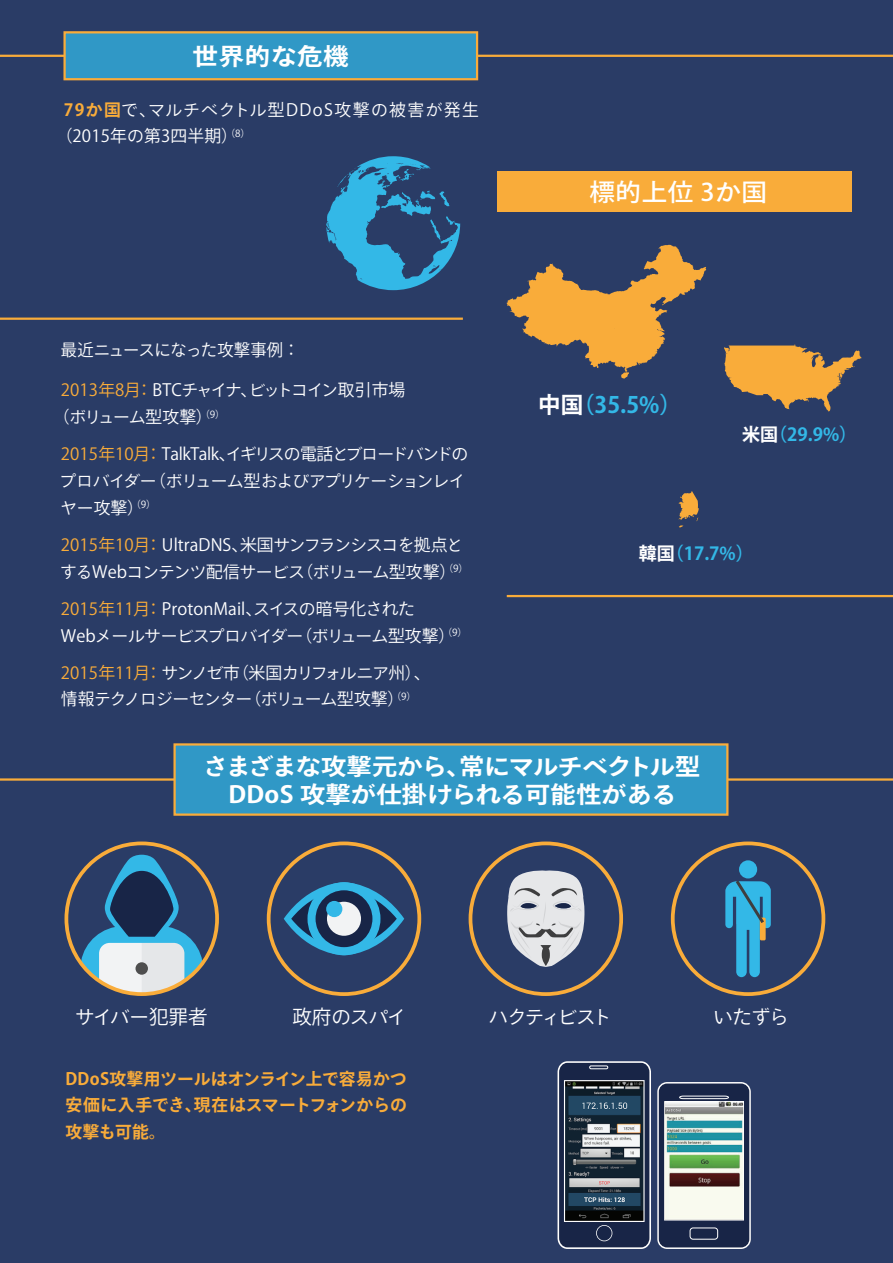
<style>
.page{position:relative;width:893px;height:1263px;background:#fff}
.page>*{position:absolute;margin:0;border:0;box-sizing:border-box;transform-origin:0 0}
.t1{font:500 24.15px "Ryo Gothic Plus N";letter-spacing:.025em;color:#fff;scale:1.05 1}
.t2{font:700 23.4px "Ryo Gothic Plus N";letter-spacing:.025em;color:#fff;scale:1.09 1}
.t3{font:700 23.25px/28.2px "Ryo Gothic Plus N";color:#fff;scale:1.09 1}
.t4{font:700 23.25px "Ryo Gothic Plus N";letter-spacing:-.03em;color:#fff;scale:1.09 1}
.t5{font:700 22.5px "Ryo Gothic Plus N";color:#33b8e7}
.t6{font:700 22.5px "Ryo Gothic Plus N";color:#fff}
.t7{font:19.5px "Ryo Gothic Plus N";letter-spacing:-.05em;color:#fff}
.t8{font:19.5px "Ryo Gothic Plus N";letter-spacing:-.12em;color:#fff}
.t9{font:19.5px "Ryo Gothic Plus N";color:#fff}
.t10{font:700 18px "Ryo Gothic Plus N";color:#33b8e7}
.t11{font:700 18px "Ryo Gothic Plus N";color:#fff}
.t12{font:16.8px "Ryo Gothic Plus N";letter-spacing:-.025em;color:#fff}
.t13{font:700 16.8px/26.7px "Ryo Gothic Plus N";letter-spacing:.005em;color:#f9ac3a;text-align:right}
.t14{font:16.8px "Ryo Gothic Plus N";letter-spacing:-.065em;color:#fff}
.t15{font:16.8px "Ryo Gothic Plus N";letter-spacing:.005em;color:#f9ac3a}
.t16{font:16.8px "Ryo Gothic Plus N";letter-spacing:-.045em;color:#fff}
.t17{font:16.8px "Ryo Gothic Plus N";letter-spacing:.005em;color:#fff}
.t18{font:16.8px "Ryo Gothic Plus N";letter-spacing:.085em;color:#fff}
.t19{font:16.8px "Ryo Gothic Plus N";letter-spacing:-.06em;color:#fff}
.t20{font:16.8px "Ryo Gothic Plus N";letter-spacing:-.055em;color:#fff}
.t21{font:16.8px "Ryo Gothic Plus N";letter-spacing:.01em;color:#fff}
.t22{font:9.75px "Ryo Gothic Plus N";color:#fff}
.s1{font-weight:400;color:#fff}
.s2{font-size:16.8px}
.s3{color:#f9ac3a}
</style>
<div class="page">
<div style="left:0;top:66px;width:893px;height:803px;background:#2a3c66"></div>
<div style="left:0;top:803px;width:893px;height:460px;background:#2a3c66"></div>
<div style="left:0;top:0;width:893px;height:66px;background:#2a3c66"></div>
<div style="left:497px;top:171px;width:355px;height:40px;background:#f9ac3a"></div>
<div style="left:175px;top:744px;width:552px;height:71px;background:#3098c6"></div>
<div style="left:65px;top:32px;width:412px;height:47px;background:#3098c6"></div>
<hr style="left:477px;top:55px;width:416px;height:2px;background:#f9ac3a">
<hr style="left:0;top:55px;width:65px;height:2px;background:#f9ac3a">
<div style="left:63px;top:31px;width:415px;height:49px;border:2px solid #f9ac3a"></div>
<hr style="left:0;top:318px;width:463px;height:2px;background:#f9ac3a">
<hr style="left:507px;top:595px;width:386px;height:2px;background:#f9ac3a">
<svg style="left:326px;top:156px;width:134px;height:134px"></svg>
<svg style="left:724px;top:344px;width:137px;height:67px"></svg>
<svg style="left:506px;top:245px;width:200px;height:134px"></svg>
<svg style="left:678px;top:491px;width:21px;height:37px"></svg>
<div style="left:173px;top:743px;width:555px;height:73px;border:2px solid #f9ac3a"></div>
<hr style="left:0;top:778px;width:175px;height:3px;background:#f9ac3a">
<hr style="left:727px;top:778px;width:166px;height:3px;background:#f9ac3a">
<svg style="left:80px;top:855px;width:123px;height:139px"></svg>
<div style="left:136px;top:962px;width:12px;height:13px;background:#4e4e4e;border-radius:50%"></div>
<div style="left:671px;top:841px;width:154px;height:155px;border:4px solid #f9ac3a;border-radius:50%"></div>
<div style="left:469px;top:841px;width:154px;height:155px;border:4px solid #f9ac3a;border-radius:50%"></div>
<div style="left:267px;top:841px;width:154px;height:155px;border:4px solid #f9ac3a;border-radius:50%"></div>
<div style="left:65px;top:841px;width:154px;height:155px;border:4px solid #f9ac3a;border-radius:50%"></div>
<svg style="left:507px;top:870px;width:77px;height:97px"></svg>
<div style="left:739px;top:860px;width:18px;height:18px;background:#33b8e7;border-radius:50%"></div>
<svg style="left:725px;top:877px;width:46px;height:100px"></svg>
<svg style="left:557px;top:1061px;width:94px;height:188px;background:#445162"></svg>
<svg style="left:657px;top:1082px;width:94px;height:167px;background:#7c8f93"></svg>
<div style="left:690px;top:1227px;width:28px;height:12px;border:1px solid #fff;border-radius:3px"></div>
<svg style="left:284px;top:882px;width:120px;height:74px"></svg>
<div style="left:307px;top:882px;width:73px;height:73px;background:#33b8e7;border-radius:50%"></div>
<div style="left:316px;top:890px;width:56px;height:57px;background:#182547;border-radius:50%"></div>
<div style="left:327px;top:902px;width:34px;height:34px;background:#f2f3f4;border-radius:50%"></div>
<div style="left:326px;top:901px;width:16px;height:16px;background:#33b8e7;border-radius:50%"></div>
<h2 class="t2" style="left:193px;top:41px;width:145px">世界的な危機</h2>
<p class="t18" style="left:148px;top:99px;width:332px">マルチベクトル型DDoS攻撃の被害が発生</p>
<p class="t13" style="left:64px;top:97px;width:93px">79か国<span class="s1">で、</span></p>
<p class="t21" style="left:56px;top:126px;width:167px">（2015年の第3四半期</p>
<p class="t22" style="left:221px;top:127px;width:18px">)<span class="s2">(</span></p>
<p class="t22" style="left:235px;top:127px;width:17px">(8</p>
<p class="t12" style="left:61px;top:340px;width:240px">最近ニュースになった攻撃事例：</p>
<p class="t12" style="left:136px;top:380px;width:271px"><span class="s3">：</span>BTCチャイナビットコイン取引市場</p>
<p class="t15" style="left:61px;top:380px;width:81px">2013年月8</p>
<p class="t12" style="left:241px;top:380px;width:18px">、</p>
<p class="t16" style="left:53px;top:407px;width:145px">（ボリューム型攻撃</p>
<p class="t14" style="left:145px;top:444px;width:324px"><span class="s3">：</span>TalkTalk イギリスの電話とブロードバンドの</p>
<p class="t22" style="left:196px;top:408px;width:18px">)<span class="s2">(</span></p>
<p class="t22" style="left:210px;top:408px;width:17px">(9</p>
<p class="t15" style="left:61px;top:444px;width:91px">2015年10月</p>
<p class="t12" style="left:219px;top:444px;width:18px">、</p>
<p class="t19" style="left:149px;top:470px;width:318px">（ボリューム型およびアプリケーションレイ</p>
<p class="t12" style="left:60px;top:470px;width:99px">プロバイダー</p>
<p class="t22" style="left:141px;top:498px;width:17px">(9</p>
<p class="t12" style="left:61px;top:497px;width:68px">ヤー攻撃</p>
<p class="t22" style="left:127px;top:498px;width:18px">)<span class="s2">(</span></p>
<p class="t15" style="left:61px;top:534px;width:91px">2015年10月</p>
<p class="t20" style="left:240px;top:534px;width:225px">米国サンフランシスコを拠点と</p>
<p class="t17" style="left:145px;top:534px;width:105px"><span class="s3">：</span>UltraDNS、</p>
<p class="t16" style="left:296px;top:561px;width:145px">（ボリューム型攻撃</p>
<p class="t22" style="left:439px;top:562px;width:18px">)<span class="s2">(</span></p>
<p class="t12" style="left:60px;top:561px;width:246px">するWebコンテンツ配信サービス</p>
<p class="t12" style="left:253px;top:598px;width:164px">スイスの暗号化された</p>
<p class="t22" style="left:453px;top:562px;width:17px">(9</p>
<p class="t15" style="left:61px;top:598px;width:91px">2015年11月</p>
<p class="t17" style="left:145px;top:598px;width:119px"><span class="s3">：</span>ProtonMail、</p>
<p class="t16" style="left:295px;top:625px;width:145px">（ボリューム型攻撃</p>
<p class="t22" style="left:438px;top:626px;width:18px">)<span class="s2">(</span></p>
<p class="t22" style="left:452px;top:626px;width:17px">(9</p>
<p class="t12" style="left:61px;top:625px;width:244px">Webメールサービスプロバイダー</p>
<p class="t14" style="left:232px;top:662px;width:200px">（米国カリフォルニア州、(</p>
<p class="t12" style="left:145px;top:662px;width:96px"><span class="s3">：</span>サンノゼ市</p>
<p class="t15" style="left:61px;top:662px;width:91px">2015年11月</p>
<p class="t14" style="left:61px;top:689px;width:193px">情報テクノロジーセンター</p>
<p class="t16" style="left:244px;top:689px;width:145px">（ボリューム型攻撃</p>
<p class="t22" style="left:387px;top:690px;width:18px">)<span class="s2">(</span></p>
<p class="t22" style="left:401px;top:690px;width:17px">(9</p>
<h1 class="t1" style="left:589px;top:177px;width:171px">標的上位 3か国</h1>
<h3 class="t6" style="left:538px;top:390px;width:46px">中国</h3>
<h3 class="t5" style="left:572px;top:390px;width:111px">)35.5%(</h3>
<p class="t10" style="left:769px;top:423px;width:89px">)29.9%(</p>
<p class="t11" style="left:742px;top:423px;width:37px">米国</p>
<p class="t11" style="left:639px;top:542px;width:37px">韓国</p>
<p class="t10" style="left:666px;top:542px;width:89px">)17.7%(</p>
<h3 class="t3" style="left:228px;top:754px;width:413px;text-indent:-25px">さまざまな攻撃元から、<br>DDoS 攻撃が仕掛けられる可能性がある</h3>
<h3 class="t4" style="left:459px;top:752px;width:223px">常にマルチベクトル型</h3>
<p class="t9" style="left:75px;top:1005px;width:134px">サイバー犯罪者</p>
<p class="t7" style="left:292px;top:1005px;width:116px">政府のスパイ</p>
<p class="t13" style="left:65px;top:1066px;width:343px">DDoS攻撃用ツールはオンライン上で容易かつ現在はスマートフォンからの</p>
<p class="t13" style="left:65px;top:1093px;width:138px;text-align:left">安価に入手でき、攻撃も可能。</p>
<p class="t8" style="left:489px;top:1005px;width:125px">ハクティビスト</p>
<p class="t7" style="left:713px;top:1005px;width:77px">いたずら</p>
</div>
